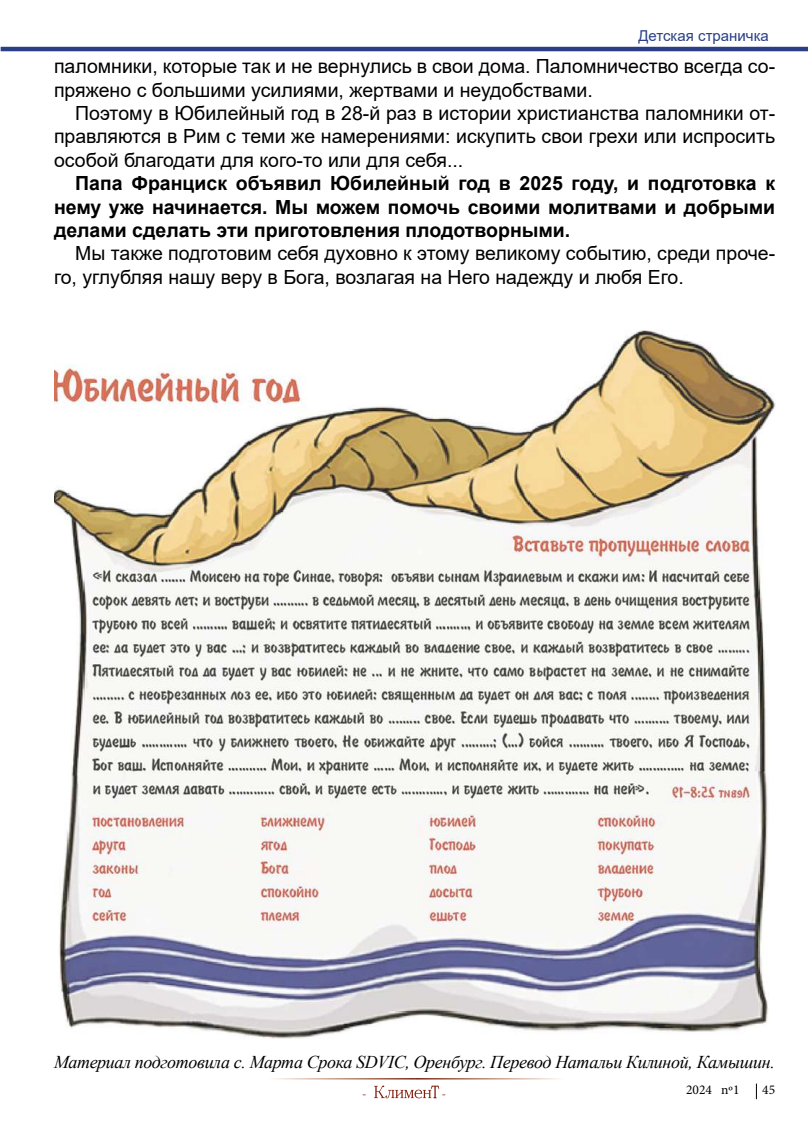
<style>
.page{position:relative;width:808px;height:1127px;background:#fff}
.page>*{position:absolute;margin:0;border:0;box-sizing:border-box;transform-origin:0 0}
.t1{font:19.5px/23.4px "Arial";color:#000}
.t2{font:700 19.5px/23.4px "Arial";color:#000;text-align:justify}
.t3{font:italic 18px "Times New Roman";letter-spacing:-.02em;color:#000}
.t4{font:15px "Arial";color:#2a3f85}
.t5{font:13.5px "Minion Pro";color:#000}
</style>
<div class="page">
<img style="left:54px;top:330px;width:721px;height:709px">
<hr style="left:1px;top:47px;width:807px;height:4px;background:#2a3f85">
<svg style="left:756px;top:1083px;width:1px;height:16px"></svg>
<svg style="left:374px;top:1085px;width:71px;height:13px"></svg>
<p class="t4" style="left:638px;top:25px;width:132px">Детская страничка</p>
<p class="t1" style="left:54px;top:54px;width:723px">паломники, которые так и не вернулись в свои дома. Паломничество всегда со&shy;пряжено с большими усилиями, жертвами и неудобствами.</p>
<p class="t1" style="left:54px;top:101px;width:723px;text-align:justify;text-indent:21px">Поэтому в Юбилейный год в 28-й раз в истории христианства паломники от&shy;правляются в Рим с теми же намерениями: искупить свои грехи или испросить особой благодати для кого-то или для себя...</p>
<p class="t2" style="left:54px;top:172px;width:723px;text-indent:21px">Папа Франциск объявил Юбилейный год в 2025 году, и подготовка к нему уже начинается. Мы можем помочь своими молитвами и добрыми делами сделать эти приготовления плодотворными.</p>
<p class="t1" style="left:54px;top:242px;width:723px;text-indent:21px">Мы также подготовим себя духовно к этому великому событию, среди проче&shy;го, углубляя нашу веру в Бога, возлагая на Него надежду и любя Его.</p>
<p class="t3" style="left:54px;top:1049px;width:722px">Материал подготовила с. Марта Срока SDVIC, Оренбург. Перевод Натальи Килиной, Камышин.</p>
<p class="t5" style="left:686px;top:1080px;width:55px">2024 nº1</p>
<p class="t5" style="left:762px;top:1080px;width:14px">45</p>
</div>
